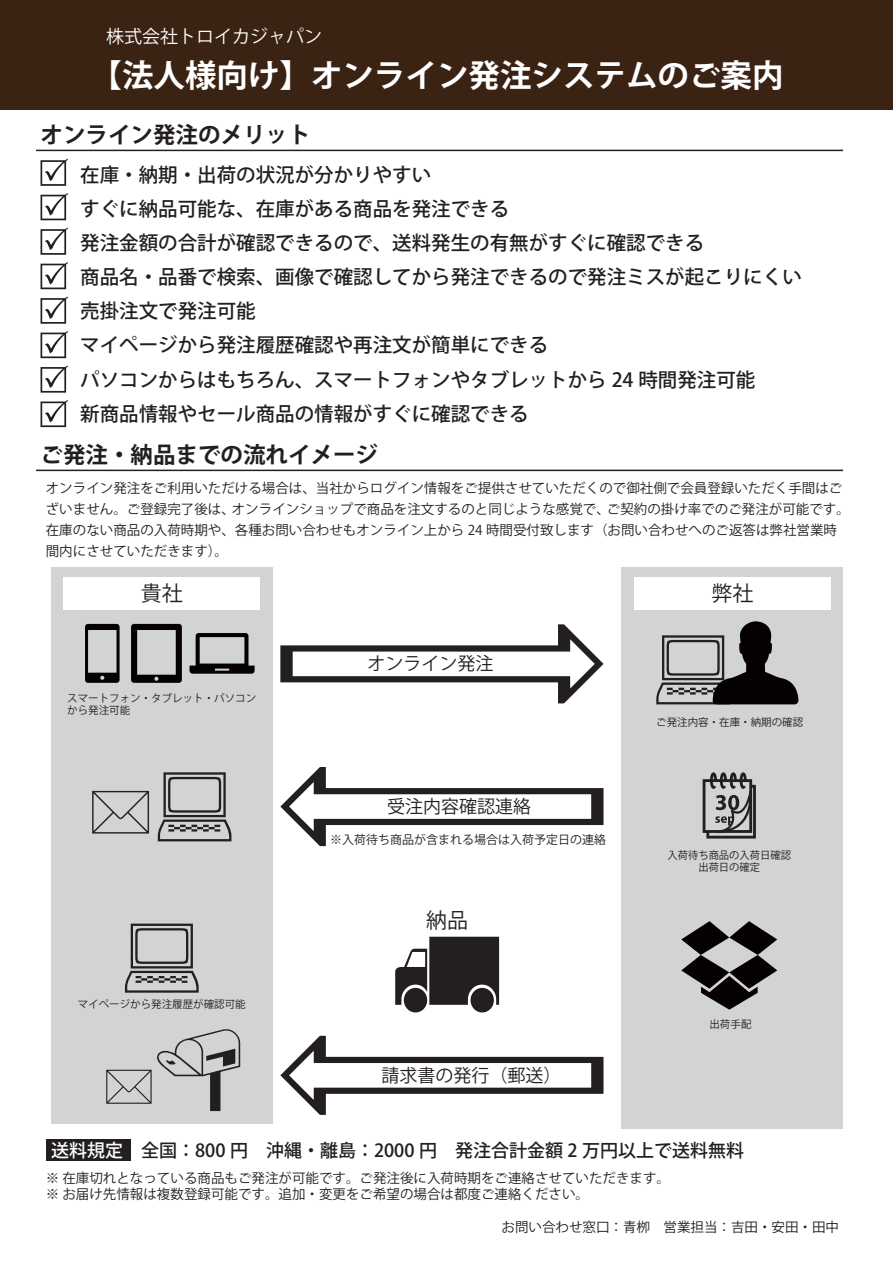
<style>
.page{position:relative;width:893px;height:1263px;background:#fff}
.page>*{position:absolute;margin:0;border:0;box-sizing:border-box;transform-origin:0 0}
.t1{font:700 31.5px "Koz Go Pro";color:#fff}
.t2{font:700 22.5px "Koz Go Pro";color:#231f20}
.t3{font:21px "Koz Go Pro";color:#231f20}
.t4{font:500 19.5px/34.2px "Koz Go Pro";color:#231f20}
.t5{font:500 18px "Koz Go Pro";color:#231f20}
.t6{font:18px "Koz Go Pro";color:#231f20}
.t7{font:18px "Koz Go Pro";color:#fff}
.t8{font:13.5px/21px "Koz Go Pro";color:#231f20}
.t9{font:12px "Koz Go Pro";color:#231f20}
.t10{font:10.5px/12px "Koz Go Pro";color:#231f20}
.s1{color:#fff}
</style>
<div class="page">
<div style="left:622px;top:567px;width:221px;height:562px;background:#d1d3d4"></div>
<div style="left:51px;top:567px;width:221px;height:557px;background:#d1d3d4"></div>
<div style="left:0;top:0;width:893px;height:110px;background:#3b2314"></div>
<svg style="left:41px;top:159px;width:27px;height:27px"></svg>
<svg style="left:41px;top:193px;width:27px;height:27px"></svg>
<svg style="left:41px;top:228px;width:27px;height:27px"></svg>
<svg style="left:41px;top:262px;width:27px;height:27px"></svg>
<svg style="left:41px;top:297px;width:27px;height:27px"></svg>
<svg style="left:41px;top:331px;width:27px;height:27px"></svg>
<svg style="left:41px;top:366px;width:27px;height:27px"></svg>
<svg style="left:41px;top:400px;width:27px;height:27px"></svg>
<svg style="left:395px;top:937px;width:104px;height:75px"></svg>
<svg style="left:125px;top:924px;width:74px;height:69px"></svg>
<svg style="left:92px;top:791px;width:57px;height:43px"></svg>
<svg style="left:158px;top:772px;width:73px;height:69px"></svg>
<svg style="left:703px;top:772px;width:53px;height:67px"></svg>
<svg style="left:656px;top:621px;width:142px;height:83px"></svg>
<svg style="left:190px;top:633px;width:65px;height:41px"></svg>
<svg style="left:131px;top:624px;width:51px;height:59px"></svg>
<svg style="left:85px;top:624px;width:35px;height:59px"></svg>
<svg style="left:681px;top:921px;width:96px;height:89px"></svg>
<svg style="left:280px;top:767px;width:323px;height:79px"></svg>
<svg style="left:280px;top:624px;width:323px;height:79px"></svg>
<svg style="left:280px;top:1036px;width:323px;height:79px"></svg>
<hr style="left:36px;top:150px;width:807px;height:1px;background:#231f20">
<hr style="left:36px;top:470px;width:807px;height:1px;background:#231f20">
<svg style="left:106px;top:1029px;width:134px;height:82px"></svg>
<div style="left:46px;top:1139px;width:84px;height:22px;background:#231f20"></div>
<div style="left:64px;top:577px;width:196px;height:33px;background:#fff"></div>
<div style="left:634px;top:577px;width:197px;height:33px;background:#fff"></div>
<h3 class="t7" style="left:106px;top:25px;width:217px">株式会社トロイカジャパン</h3>
<h1 class="t1" style="left:91px;top:55px;width:695px">【法人様向け】オンライン発注システムのご案内</h1>
<h2 class="t2" style="left:41px;top:121px;width:271px">オンライン発注のメリット</h2>
<p class="t4" style="left:80px;top:159px;width:723px">在庫・納期・出荷の状況が分かりやすい<br>すぐに納品可能な、在庫がある商品を発注できる<br>発注金額の合計が確認できるので、送料発生の有無がすぐに確認できる<br>商品名・品番で検索、画像で確認してから発注できるので発注ミスが起こりにくい売掛注文で発注可能<br>マイページから発注履歴確認や再注文が簡単にできる<br>パソコンからはもちろん、スマートフォンやタブレットから 24 時間発注可能<br>新商品情報やセール商品の情報がすぐに確認できる</p>
<h2 class="t2" style="left:41px;top:441px;width:339px">ご発注・納品までの流れイメージ</h2>
<p class="t8" style="left:46px;top:478px;width:805px">オンライン発注をご利用いただける場合は、当社からログイン情報をご提供させていただくので御社側で会員登録いただく手間はございません。ご登録完了後は、オンラインショップで商品を注文するのと同じような感覚で、ご契約の掛け率でのご発注が可能です。在庫のない商品の入荷時期や、各種お問い合わせもオンライン上から 24 時間受付致します（お問い合わせへのご返答は弊社営業時間内にさせていただきます）。</p>
<h3 class="t3" style="left:141px;top:580px;width:43px">貴社</h3>
<h3 class="t3" style="left:711px;top:580px;width:43px">弊社</h3>
<p class="t10" style="left:67px;top:692px;width:190px">スマートフォン・タブレット・パソコンから発注可能</p>
<p class="t10" style="left:78px;top:998px;width:169px">マイページから発注履歴が確認可能</p>
<h3 class="t6" style="left:367px;top:652px;width:127px">オンライン発注</h3>
<h3 class="t6" style="left:387px;top:794px;width:145px">受注内容確認連絡</h3>
<p class="t9" style="left:330px;top:832px;width:277px">※入荷待ち商品が含まれる場合は入荷予定日の連絡</p>
<h3 class="t3" style="left:426px;top:907px;width:43px">納品</h3>
<h3 class="t6" style="left:381px;top:1064px;width:181px">請求書の発行（郵送）</h3>
<p class="t10" style="left:656px;top:716px;width:148px">ご発注内容・在庫・納期の確認</p>
<p class="t10" style="left:667px;top:849px;width:125px;text-align:center">入荷待ち商品の入荷日確認出荷日の確定</p>
<p class="t10" style="left:709px;top:1018px;width:43px">出荷手配</p>
<h3 class="t5" style="left:51px;top:1139px;width:694px"><span class="s1">送料規定</span>　全国：800 円　沖縄・離島：2000 円　発注合計金額 2 万円以上で送料無料</h3>
<p class="t8" style="left:46px;top:1170px;width:626px;line-height:16.5px">※ 在庫切れとなっている商品もご発注が可能です。ご発注後に入荷時期をご連絡させていただきます。※ お届け先情報は複数登録可能です。追加・変更をご希望の場合は都度ご連絡ください。</p>
<p class="t8" style="left:501px;top:1217px;width:339px">お問い合わせ窓口：青栁　営業担当：吉田・安田・田中</p>
</div>
